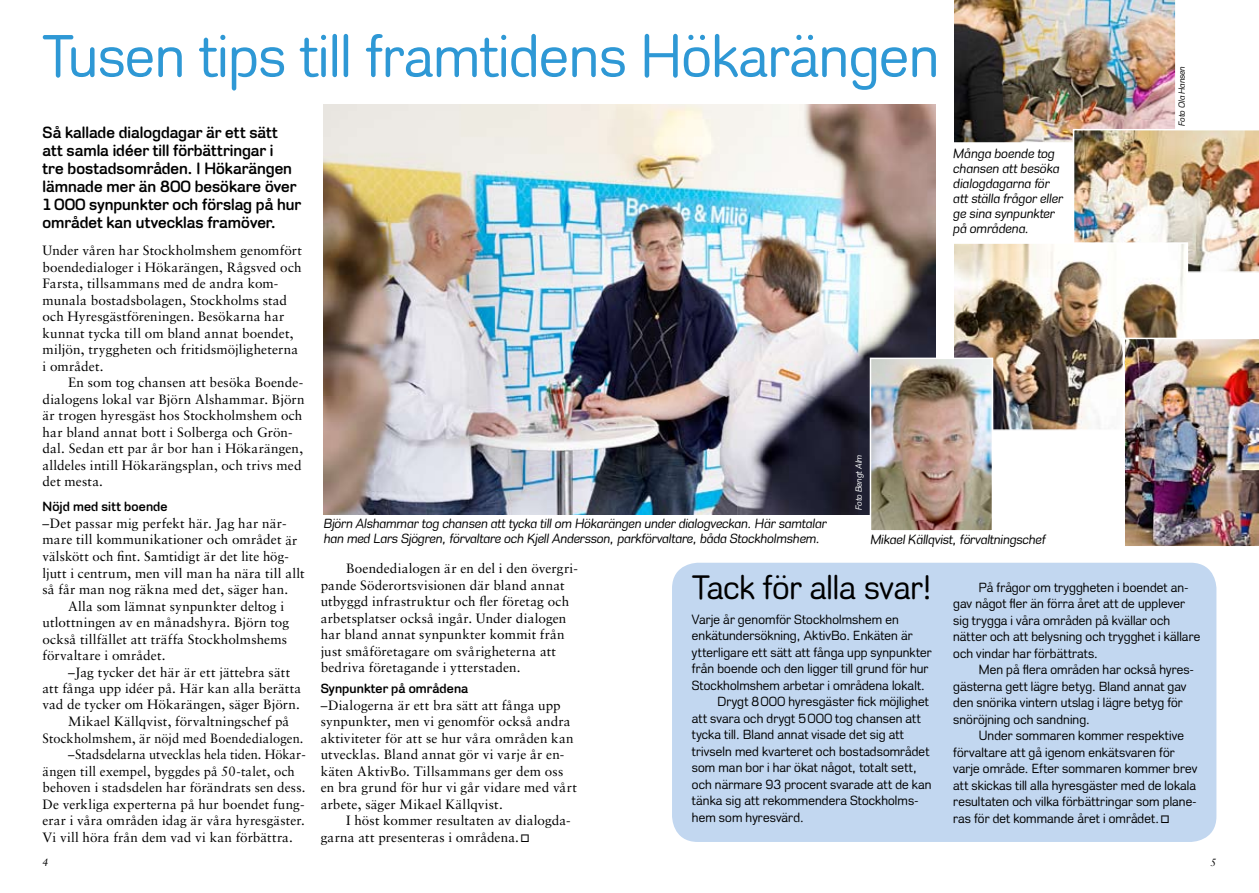
<style>
.page{position:relative;width:1259px;height:893px;background:#fff}
.page>*{position:absolute;margin:0;border:0;box-sizing:border-box;transform-origin:0 0}
.t1{font:60.6px "Stockholm Runt";color:#2e98d5}
.t2{font:34.5px "Stockholm Runt";color:#000}
.t3{font:700 16.5px/18px "Stockholm Runt";color:#000}
.t4{font:13.5px/16.5px "Sabon";letter-spacing:.01em;color:#000}
.t5{font:13.5px/16.5px "Stockholm Runt";letter-spacing:.01em;color:#000}
.t6{font:italic 13.5px/15px "Stockholm Runt";color:#000}
.t7{font:13.5px "Sabon";letter-spacing:.01em;color:#000;scale:.95 1}
.t8{font:700 13.5px "Stockholm Runt";letter-spacing:.01em;color:#000}
.t9{font:italic 10.5px "Sabon";color:#000}
.t10{font:italic 9px "Stockholm Runt";color:#000}
.t11{font:italic 9px "Stockholm Runt";color:#fff}
</style>
<div class="page">
<div style="left:672px;top:563px;width:544px;height:279px;background:#c2d7f0;border-radius:26px"></div>
<img style="left:324px;top:104px;width:611px;height:411px">
<img style="left:954px;top:0;width:305px;height:273px">
<img style="left:955px;top:245px;width:230px;height:183px">
<div style="left:952px;top:242px;width:236px;height:189px;border:2px solid #fff"></div>
<img style="left:1122px;top:338px;width:137px;height:208px">
<img style="left:872px;top:361px;width:118px;height:168px">
<div style="left:869px;top:358px;width:124px;height:174px;border:2px solid #fff"></div>
<h1 class="t1" style="left:43px;top:21px;width:898px">Tusen tips till framtidens Hökarängen</h1>
<p class="t10" style="left:1176px;top:126px;width:61px;rotate:-90deg">Foto Ola Hansen</p>
<p class="t3" style="left:43px;top:124px;width:260px">Så kallade dialogdagar är ett sätt att samla idéer till förbättringar i<br>tre bostadsområden. I Hökarängen lämnade mer än 800 besökare över 1000 synpunkter och förslag på hur området kan utvecklas framöver.</p>
<p class="t4" style="left:43px;top:242px;width:261px">Under våren har Stockholmshem genomfört boendedialoger i Hökarängen, Rågsved och Farsta, tillsammans med de andra kom&shy;munala bostadsbolagen, Stockholms stad och Hyresgästföreningen. Besökarna har kunnat tycka till om bland annat boendet, miljön, tryggheten och fritidsmöjligheterna i området.</p>
<p class="t4" style="left:43px;top:374px;width:264px;text-indent:26px">En som tog chansen att besöka Boende&shy;dialogens lokal var Björn Alshammar. Björn är trogen hyresgäst hos Stockholmshem och har bland annat bott i Solberga och Grön&shy;dal. Sedan ett par år bor han i Hökarängen, alldeles intill Hökarängsplan, och trivs med det mesta.</p>
<p class="t8" style="left:43px;top:499px;width:127px">Nöjd med sitt boende</p>
<p class="t4" style="left:43px;top:515px;width:246px">–Det passar mig perfekt här. Jag har när-</p>
<p class="t4" style="left:43px;top:531px;width:256px">mare till kommunikationer och området är</p>
<p class="t4" style="left:43px;top:548px;width:247px">välskött och fint. Samtidigt är det lite hög-</p>
<p class="t4" style="left:43px;top:564px;width:264px">ljutt i centrum, men vill man ha nära till allt</p>
<p class="t4" style="left:43px;top:581px;width:247px">så får man nog räkna med det, säger han.</p>
<p class="t4" style="left:68px;top:597px;width:218px">Alla som lämnat synpunkter deltog i</p>
<p class="t4" style="left:43px;top:614px;width:248px">utlottningen av en månadshyra. Björn tog</p>
<p class="t4" style="left:43px;top:630px;width:246px">också tillfället att träffa Stockholmshems</p>
<p class="t4" style="left:43px;top:647px;width:124px">förvaltare i området.</p>
<p class="t4" style="left:68px;top:663px;width:224px">–Jag tycker det här är ett jättebra sätt</p>
<p class="t4" style="left:43px;top:680px;width:260px">att fånga upp idéer på. Här kan alla berätta</p>
<p class="t4" style="left:43px;top:696px;width:259px">vad de tycker om Hökarängen, säger Björn.</p>
<p class="t4" style="left:68px;top:713px;width:223px">Mikael Källqvist, förvaltningschef på</p>
<p class="t7" style="left:43px;top:730px;width:276px">Stockholmshem, är nöjd med Boendedialogen.</p>
<p class="t7" style="left:68px;top:746px;width:250px">–Stadsdelarna utvecklas hela tiden. Hökar-</p>
<p class="t4" style="left:43px;top:762px;width:254px">ängen till exempel, byggdes på 50-talet, och</p>
<p class="t4" style="left:43px;top:779px;width:264px">behoven i stadsdelen har förändrats sen dess.</p>
<p class="t4" style="left:43px;top:795px;width:263px">De verkliga experterna på hur boendet fung-</p>
<p class="t4" style="left:43px;top:812px;width:264px">erar i våra områden idag är våra hyresgäster.</p>
<p class="t4" style="left:43px;top:828px;width:252px">Vi vill höra från dem vad vi kan förbättra.</p>
<p class="t6" style="left:953px;top:146px;width:111px">Många boende tog chansen att besöka dialogdagarna för att ställa frågor eller ge sina synpunkter på områdena.</p>
<p class="t11" style="left:853px;top:510px;width:57px;rotate:-90deg">Foto Bengt Alm</p>
<p class="t6" style="left:324px;top:516px;width:504px">Björn Alshammar tog chansen att tycka till om Hökarängen under dialogveckan. Här samtalar han med Lars Sjögren, förvaltare och Kjell Andersson, parkförvaltare, båda Stockholmshem.</p>
<p class="t6" style="left:870px;top:532px;width:177px">Mikael Källqvist, förvaltningschef</p>
<p class="t5" style="left:953px;top:579px;width:249px;text-indent:26px">På frågor om tryggheten i boendet an&shy;gav något fler än förra året att de upplever sig trygga i våra områden på kvällar och nätter och att belysning och trygghet i källare och vindar har förbättrats.</p>
<p class="t5" style="left:953px;top:661px;width:242px;text-indent:26px">Men på flera områden har också hyres&shy;gästerna gett lägre betyg. Bland annat gav den snörika vintern utslag i lägre betyg för snöröjning och sandning.</p>
<p class="t5" style="left:953px;top:727px;width:246px;text-indent:26px">Under sommaren kommer respektive förvaltare att gå igenom enkätsvaren för varje område. Efter sommaren kommer brev att skickas till alla hyresgäster med de lokala resultaten och vilka förbättringar som plane&shy;ras för det kommande året i området.□</p>
<p class="t4" style="left:321px;top:560px;width:259px;text-indent:26px">Boendedialogen är en del i den övergri&shy;pande Söderortsvisionen där bland annat utbyggd infrastruktur och fler företag och arbetsplatser också ingår. Under dialogen har bland annat synpunkter kommit från just småföretagare om svårigheterna att bedriva företagande i ytterstaden.</p>
<p class="t8" style="left:321px;top:681px;width:149px">Synpunkter på områdena</p>
<p class="t4" style="left:321px;top:696px;width:258px">–Dialogerna är ett bra sätt att fånga upp synpunkter, men vi genomför också andra aktiviteter för att se hur våra områden kan utvecklas. Bland annat gör vi varje år en&shy;käten AktivBo. Tillsammans ger dem oss en bra grund för hur vi går vidare med vårt arbete, säger Mikael Källqvist.</p>
<p class="t4" style="left:321px;top:812px;width:252px;text-indent:26px">I höst kommer resultaten av dialogda&shy;garna att presenteras i områdena.□</p>
<h2 class="t2" style="left:692px;top:567px;width:241px">Tack för alla svar!</h2>
<p class="t5" style="left:692px;top:611px;width:209px">Varje år genomför Stockholmshem en</p>
<p class="t5" style="left:692px;top:627px;width:222px">enkätundersökning, AktivBo. Enkäten är</p>
<p class="t5" style="left:692px;top:644px;width:241px">ytterligare ett sätt att fånga upp synpunkter</p>
<p class="t5" style="left:692px;top:660px;width:238px">från boende och den ligger till grund för hur</p>
<p class="t5" style="left:692px;top:677px;width:235px">Stockholmshem arbetar i områdena lokalt.</p>
<p class="t5" style="left:717px;top:693px;width:213px">Drygt 8000 hyresgäster fick möjlighet</p>
<p class="t5" style="left:692px;top:710px;width:230px">att svara och drygt 5000 tog chansen att</p>
<p class="t5" style="left:692px;top:726px;width:213px">tycka till. Bland annat visade det sig att</p>
<p class="t5" style="left:692px;top:743px;width:239px">trivseln med kvarteret och bostadsområdet</p>
<p class="t5" style="left:692px;top:759px;width:227px">som man bor i har ökat något, totalt sett,</p>
<p class="t5" style="left:692px;top:776px;width:241px">och närmare 93 procent svarade att de kan</p>
<p class="t5" style="left:692px;top:792px;width:228px">tänka sig att rekommendera Stockholms-</p>
<p class="t5" style="left:692px;top:809px;width:113px">hem som hyresvärd.</p>
<p class="t9" style="left:43px;top:856px;width:7px">4</p>
<p class="t9" style="left:1210px;top:856px;width:7px">5</p>
</div>
